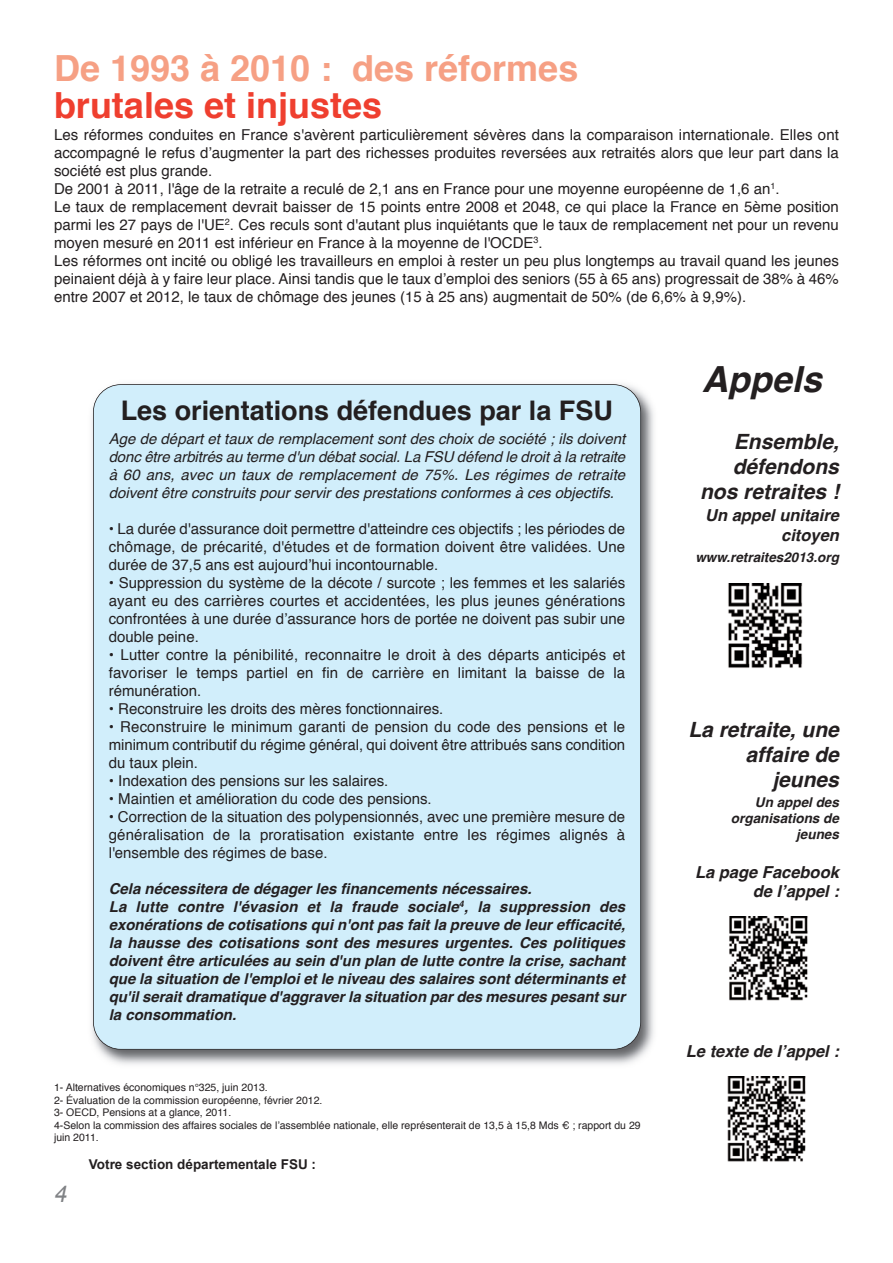
<style>
.page{position:relative;width:893px;height:1263px;background:#fff}
.page>*{position:absolute;margin:0;border:0;box-sizing:border-box;transform-origin:0 0}
.t1{font:700 36px "Helvetica";color:#f6a084}
.t2{font:700 36px "Helvetica";color:#ef3f2f}
.t3{font:italic 700 36px "Helvetica";color:#231f20}
.t4{font:700 27px "Helvetica";color:#231f20}
.t5{font:italic 23.1px "Arial";color:#808285}
.t6{font:italic 700 21px/25.2px "Helvetica";color:#231f20;text-align:right}
.t7{font:italic 700 16.5px/19.8px "Helvetica";color:#231f20;text-align:right}
.t8{font:15px/18px "Helvetica";color:#231f20;text-align:justify}
.t9{font:italic 700 15px/18px "Helvetica";color:#231f20}
.t10{font:italic 15px/18px "Helvetica";color:#231f20;text-align:justify}
.t11{font:italic 700 13.5px/16.2px "Helvetica";color:#231f20;text-align:right}
.t12{font:700 13.5px "Arial";color:#231f20}
.t13{font:10.5px/12.6px "Helvetica";color:#231f20}
</style>
<div class="page">
<img style="left:729px;top:916px;width:79px;height:85px">
<img style="left:727px;top:1077px;width:79px;height:85px">
<img style="left:91px;top:384px;width:563px;height:681px">
<div style="left:93px;top:385px;width:548px;height:664px;background:#d1eefb;border-radius:27px"></div>
<img style="left:728px;top:583px;width:75px;height:85px">
<h1 class="t1" style="left:54px;top:53px;width:526px">De 1993 à 2010 : des réformes</h1>
<h1 class="t2" style="left:54px;top:90px;width:330px">brutales et injustes</h1>
<p class="t8" style="left:54px;top:127px;width:786px;text-align:left">Les réformes conduites en France s'avèrent particulièrement sévères dans la comparaison internationale. Elles ont accompagné le refus d’augmenter la part des richesses produites reversées aux retraités alors que leur part dans la société est plus grande.<br>De 2001 à 2011, l'âge de la retraite a reculé de 2,1 ans en France pour une moyenne européenne de 1,6 an<sup>1</sup>.<br>Le taux de remplacement devrait baisser de 15 points entre 2008 et 2048, ce qui place la France en 5ème position parmi les 27 pays de l'UE<sup>2</sup>. Ces reculs sont d'autant plus inquiétants que le taux de remplacement net pour un revenu moyen mesuré en 2011 est inférieur en France à la moyenne de l'OCDE<sup>3</sup>.<br>Les réformes ont incité ou obligé les travailleurs en emploi à rester un peu plus longtemps au travail quand les jeunes peinaient déjà à y faire leur place. Ainsi tandis que le taux d’emploi des seniors (55 à 65 ans) progressait de 38% à 46% entre 2007 et 2012, le taux de chômage des jeunes (15 à 25 ans) augmentait de 50% (de 6,6% à 9,9%).</p>
<h2 class="t4" style="left:121px;top:399px;width:494px">Les orientations défendues par la FSU</h2>
<p class="t10" style="left:109px;top:431px;width:518px">Age de départ et taux de remplacement sont des choix de société ; ils doivent donc être arbitrés au terme d'un débat social. La FSU défend le droit à la retraite à 60 ans, avec un taux de remplacement de 75%. Les régimes de retraite doivent être construits pour servir des prestations conformes à ces objectifs.</p>
<p class="t8" style="left:109px;top:521px;width:518px">• La durée d'assurance doit permettre d'atteindre ces objectifs ; les périodes de chômage, de précarité, d'études et de formation doivent être validées. Une durée de 37,5 ans est aujourd’hui incontournable.</p>
<p class="t8" style="left:109px;top:575px;width:518px">• Suppression du système de la décote / surcote ; les femmes et les salariés ayant eu des carrières courtes et accidentées, les plus jeunes générations confrontées à une durée d’assurance hors de portée ne doivent pas subir une double peine.</p>
<p class="t8" style="left:109px;top:647px;width:518px">• Lutter contre la pénibilité, reconnaitre le droit à des départs anticipés et favoriser le temps partiel en fin de carrière en limitant la baisse de la rémunération.</p>
<p class="t8" style="left:109px;top:701px;width:336px">• Reconstruire les droits des mères fonctionnaires.</p>
<p class="t8" style="left:109px;top:719px;width:518px">• Reconstruire le minimum garanti de pension du code des pensions et le minimum contributif du régime général, qui doivent être attribués sans condition du taux plein.</p>
<p class="t8" style="left:109px;top:773px;width:281px">• Indexation des pensions sur les salaires.</p>
<p class="t8" style="left:109px;top:791px;width:324px">• Maintien et amélioration du code des pensions.</p>
<p class="t8" style="left:109px;top:809px;width:518px">• Correction de la situation des polypensionnés, avec une première mesure de généralisation de la proratisation existante entre les régimes alignés à l'ensemble des régimes de base.</p>
<p class="t9" style="left:109px;top:881px;width:518px">Cela nécessitera de dégager les financements nécessaires.<br>La lutte contre l'évasion et la fraude sociale<sup>4</sup>, la suppression des exonérations de cotisations qui n'ont pas fait la preuve de leur efficacité, la hausse des cotisations sont des mesures urgentes. Ces politiques doivent être articulées au sein d'un plan de lutte contre la crise, sachant que la situation de l'emploi et le niveau des salaires sont déterminants et qu'il serait dramatique d'aggraver la situation par des mesures pesant sur la consommation.</p>
<p class="t13" style="left:54px;top:1082px;width:588px">1- Alternatives économiques n°325, juin 2013.<br>2- Évaluation de la commission européenne, février 2012.<br>3- OECD, Pensions at a glance, 2011.<br>4-Selon la commission des affaires sociales de l’assemblée nationale, elle représenterait de 13,5 à 15,8 Mds € ; rapport du 29 juin 2011.</p>
<h3 class="t5" style="left:54px;top:1180px;width:14px">4</h3>
<p class="t12" style="left:89px;top:1156px;width:229px">Votre section départementale FSU :</p>
<h1 class="t3" style="left:702px;top:364px;width:122px">Appels</h1>
<h3 class="t6" style="left:700px;top:431px;width:140px">Ensemble, défendons nos retraites !</h3>
<p class="t7" style="left:705px;top:507px;width:135px">Un appel unitaire citoyen</p>
<p class="t11" style="left:695px;top:550px;width:145px">www.retraites2013.org</p>
<h3 class="t6" style="left:688px;top:719px;width:152px">La retraite, une affaire de jeunes</h3>
<p class="t11" style="left:731px;top:795px;width:110px">Un appel des organisations de jeunes</p>
<p class="t7" style="left:695px;top:863px;width:145px">La page Facebook de l’appel :</p>
<p class="t7" style="left:686px;top:1042px;width:155px">Le texte de l’appel :</p>
</div>
